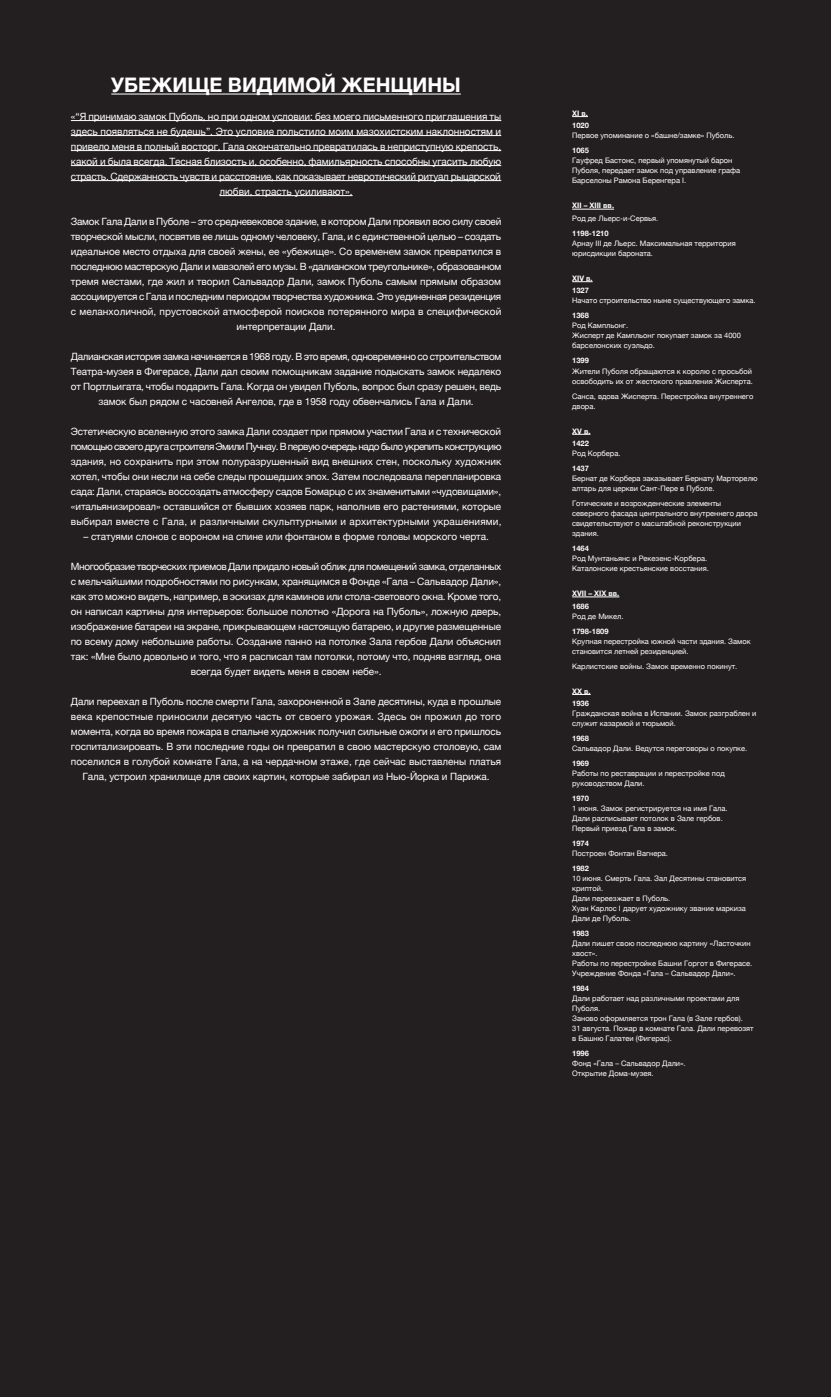
<style>
.page{position:relative;width:831px;height:1397px;background:#fff}
.page>*{position:absolute;margin:0;border:0;box-sizing:border-box;transform-origin:0 0}
.t1{font:700 20px "Helvetica Neue";color:#fff}
.t2{font:10px/15px "Helvetica Neue";letter-spacing:-.01em;color:#fff;text-align:center}
.t3{font:7.5px/10px "Helvetica Neue";color:#fff}
.t4{font:700 7.5px "Helvetica Neue";color:#fff}
</style>
<div class="page">
<div style="left:0;top:0;width:831px;height:1396px;background:#231f20"></div>
<hr style="left:111px;top:93px;width:350px;height:1px;background:#fff">
<hr style="left:71px;top:120px;width:430px;height:1px;background:#fff">
<hr style="left:71px;top:135px;width:430px;height:1px;background:#fff">
<hr style="left:71px;top:150px;width:430px;height:1px;background:#fff">
<hr style="left:71px;top:165px;width:430px;height:1px;background:#fff">
<hr style="left:71px;top:180px;width:430px;height:1px;background:#fff">
<hr style="left:219px;top:195px;width:133px;height:1px;background:#fff">
<svg style="left:572px;top:116px;width:16px;height:1px"></svg>
<hr style="left:572px;top:209px;width:42px;height:1px;background:#fff">
<svg style="left:572px;top:281px;width:20px;height:1px"></svg>
<svg style="left:572px;top:434px;width:18px;height:1px"></svg>
<hr style="left:572px;top:596px;width:47px;height:1px;background:#fff">
<svg style="left:572px;top:694px;width:18px;height:1px"></svg>
<p class="t1" style="left:111px;top:69px;width:351px">УБЕЖИЩЕ ВИДИМОЙ ЖЕНЩИНЫ</p>
<p class="t2" style="left:71px;top:109px;width:432px">«“Я принимаю замок Пуболь, но при одном условии: без моего письменного приглашения ты здесь появляться не будешь”. Это условие польстило моим мазохистским наклонностям и привело меня в полный восторг, Гала окончательно превратилась в неприступную крепость, какой и была всегда. Тесная близость и, особенно, фамильярность способны угасить любую страсть. Сдержанность чувств и расстояние, как показывает невротический ритуал рыцарской любви, страсть усиливают».</p>
<p class="t2" style="left:71px;top:214px;width:432px">Замок Гала Дали в Пуболе – это средневековое здание, в котором Дали проявил всю силу своей творческой мысли, посвятив ее лишь одному человеку, Гала, и с единственной целью – создать идеальное место отдыха для своей жены, ее «убежище». Со временем замок превратился в последнюю мастерскую Дали и мавзолей его музы. В «далианском треугольнике», образованном тремя местами, где жил и творил Сальвадор Дали, замок Пуболь самым прямым образом ассоциируется с Гала и последним периодом творчества художника. Это уединенная резиденция с меланхоличной, прустовской атмосферой поисков потерянного мира в специфической интерпретации Дали.</p>
<p class="t2" style="left:71px;top:349px;width:432px">Далианская история замка начинается в 1968 году. В это время, одновременно со строительством Театра-музея в Фигерасе, Дали дал своим помощникам задание подыскать замок недалеко от Портльигата, чтобы подарить Гала. Когда он увидел Пуболь, вопрос был сразу решен, ведь замок был рядом с часовней Ангелов, где в 1958 году обвенчались Гала и Дали.</p>
<p class="t2" style="left:71px;top:424px;width:432px;text-align:justify">Эстетическую вселенную этого замка Дали создает при прямом участии Гала и с технической помощью своего друга строителя Эмили Пучнау. В первую очередь надо было укрепить конструкцию здания, но сохранить при этом полуразрушенный вид внешних стен, поскольку художник хотел, чтобы они несли на себе следы прошедших эпох. Затем последовала перепланировка сада: Дали, стараясь воссоздать атмосферу садов Бомарцо с их знаменитыми «чудовищами», «итальянизировал» оставшийся от бывших хозяев парк, наполнив его растениями, которые выбирал вместе с Гала, и различными скульптурными и архитектурными украшениями,</p>
<p class="t2" style="left:83px;top:529px;width:407px">– статуями слонов с вороном на спине или фонтаном в форме головы морского черта.</p>
<p class="t2" style="left:71px;top:559px;width:432px">Многообразие творческих приемов Дали придало новый облик для помещений замка, отделанных с мельчайшими подробностями по рисункам, хранящимся в Фонде «Гала – Сальвадор Дали», как это можно видеть, например, в эскизах для каминов или стола-светового окна. Кроме того, он написал картины для интерьеров: большое полотно «Дорога на Пуболь», ложную дверь, изображение батареи на экране, прикрывающем настоящую батарею, и другие размещенные по всему дому небольшие работы. Создание панно на потолке Зала гербов Дали объяснил так: «Мне было довольно и того, что я расписал там потолки, потому что, подняв взгляд, она всегда будет видеть меня в своем небе».</p>
<p class="t2" style="left:71px;top:694px;width:432px">Дали переехал в Пуболь после смерти Гала, захороненной в Зале десятины, куда в прошлые века крепостные приносили десятую часть от своего урожая. Здесь он прожил до того момента, когда во время пожара в спальне художник получил сильные ожоги и его пришлось госпитализировать. В эти последние годы он превратил в свою мастерскую столовую, сам поселился в голубой комнате Гала, а на чердачном этаже, где сейчас выставлены платья Гала, устроил хранилище для своих картин, которые забирал из Нью-Йорка и Парижа.</p>
<p class="t4" style="left:572px;top:107px;width:17px">XI в.</p>
<p class="t4" style="left:572px;top:120px;width:18px">1020</p>
<p class="t3" style="left:572px;top:131px;width:164px">Первое упоминание о «башне/замке» Пуболь.</p>
<p class="t4" style="left:572px;top:145px;width:18px">1065</p>
<p class="t3" style="left:572px;top:156px;width:169px">Гауфред Бастонс, первый упомянутый барон<br>Пуболя, передает замок под управление графа<br>Барселоны Рамона Беренгера I.</p>
<p class="t4" style="left:572px;top:200px;width:43px">XII – XIII вв.</p>
<p class="t3" style="left:572px;top:214px;width:88px">Род де Льерс-и-Сервья.</p>
<p class="t4" style="left:572px;top:227px;width:38px">1198-1210</p>
<p class="t3" style="left:572px;top:239px;width:165px">Арнау III де Льерс. Максимальная территория юрисдикции бароната.</p>
<p class="t4" style="left:572px;top:272px;width:22px">XIV в.</p>
<p class="t4" style="left:572px;top:285px;width:18px">1327</p>
<p class="t3" style="left:572px;top:296px;width:185px">Начато строительство ныне существующего замка.</p>
<p class="t4" style="left:572px;top:310px;width:18px">1368</p>
<p class="t3" style="left:572px;top:321px;width:57px">Род Кампльонг.</p>
<p class="t3" style="left:572px;top:331px;width:170px">Жисперт де Кампльонг покупает замок за 4000 барселонских суэльдо.</p>
<p class="t4" style="left:572px;top:355px;width:18px">1399</p>
<p class="t3" style="left:572px;top:366px;width:182px">Жители Пуболя обращаются к королю с просьбой освободить их от жестокого правления Жисперта.</p>
<p class="t3" style="left:572px;top:391px;width:183px">Санса, вдова Жисперта. Перестройка внутреннего двора.</p>
<p class="t4" style="left:572px;top:425px;width:20px">XV в.</p>
<p class="t4" style="left:572px;top:437px;width:18px">1422</p>
<p class="t3" style="left:572px;top:449px;width:50px">Род Корбера.</p>
<p class="t4" style="left:572px;top:462px;width:18px">1437</p>
<p class="t3" style="left:572px;top:474px;width:187px">Бернат де Корбера заказывает Бернату Марторелю алтарь для церкви Сант-Пере в Пуболе.</p>
<p class="t3" style="left:572px;top:499px;width:187px">Готические и возрожденческие элементы северного фасада центрального внутреннего двора свидетельствуют о масштабной реконструкции здания.</p>
<p class="t4" style="left:572px;top:542px;width:18px">1464</p>
<p class="t3" style="left:572px;top:554px;width:136px">Род Мунтаньянс и Рекезенс-Корбера.</p>
<p class="t3" style="left:572px;top:564px;width:138px">Каталонские крестьянские восстания.</p>
<p class="t4" style="left:572px;top:587px;width:49px">XVII – XIX вв.</p>
<p class="t4" style="left:572px;top:600px;width:18px">1686</p>
<p class="t3" style="left:572px;top:611px;width:53px">Род де Микел.</p>
<p class="t4" style="left:572px;top:625px;width:38px">1798-1809</p>
<p class="t3" style="left:572px;top:636px;width:180px">Крупная перестройка южной части здания. Замок становится летней резиденцией.</p>
<p class="t3" style="left:572px;top:661px;width:167px">Карлистские войны. Замок временно покинут.</p>
<p class="t4" style="left:572px;top:685px;width:20px">XX в.</p>
<p class="t4" style="left:572px;top:697px;width:18px">1936</p>
<p class="t3" style="left:572px;top:709px;width:186px">Гражданская война в Испании. Замок разграблен и служит казармой и тюрьмой.</p>
<p class="t4" style="left:572px;top:732px;width:18px">1968</p>
<p class="t3" style="left:572px;top:744px;width:177px">Сальвадор Дали. Ведутся переговоры о покупке.</p>
<p class="t4" style="left:572px;top:757px;width:18px">1969</p>
<p class="t3" style="left:572px;top:769px;width:154px">Работы по реставрации и перестройке под руководством Дали.</p>
<p class="t4" style="left:572px;top:792px;width:18px">1970</p>
<p class="t3" style="left:572px;top:804px;width:157px">1 июня. Замок регистрируется на имя Гала.</p>
<p class="t3" style="left:572px;top:814px;width:152px">Дали расписывает потолок в Зале гербов.</p>
<p class="t3" style="left:572px;top:824px;width:106px">Первый приезд Гала в замок.</p>
<p class="t4" style="left:572px;top:837px;width:18px">1974</p>
<p class="t3" style="left:572px;top:849px;width:97px">Построен Фонтан Вагнера.</p>
<p class="t4" style="left:572px;top:862px;width:18px">1982</p>
<p class="t3" style="left:572px;top:874px;width:175px">10 июня. Смерть Гала. Зал Десятины становится криптой.</p>
<p class="t3" style="left:572px;top:894px;width:100px">Дали переезжает в Пуболь.</p>
<p class="t3" style="left:572px;top:904px;width:175px">Хуан Карлос I дарует художнику звание маркиза<br>Дали де Пуболь.</p>
<p class="t4" style="left:572px;top:927px;width:18px">1983</p>
<p class="t3" style="left:572px;top:939px;width:180px">Дали пишет свою последнюю картину «Ласточкин хвост».</p>
<p class="t3" style="left:572px;top:959px;width:182px">Работы по перестройке Башни Горгот в Фигерасе.</p>
<p class="t3" style="left:572px;top:969px;width:165px">Учреждение Фонда «Гала – Сальвадор Дали».</p>
<p class="t4" style="left:572px;top:982px;width:18px">1984</p>
<p class="t3" style="left:572px;top:994px;width:169px">Дали работает над различными проектами для<br>Пуболя.</p>
<p class="t3" style="left:572px;top:1014px;width:172px">Заново оформляется трон Гала (в Зале гербов).</p>
<p class="t3" style="left:572px;top:1024px;width:183px">31 августа. Пожар в комнате Гала. Дали перевозят</p>
<p class="t3" style="left:572px;top:1034px;width:101px">в Башню Галатеи (Фигерас).</p>
<p class="t4" style="left:572px;top:1047px;width:18px">1996</p>
<p class="t3" style="left:572px;top:1059px;width:115px">Фонд «Гала – Сальвадор Дали».</p>
<p class="t3" style="left:572px;top:1069px;width:83px">Открытие Дома-музея.</p>
</div>
